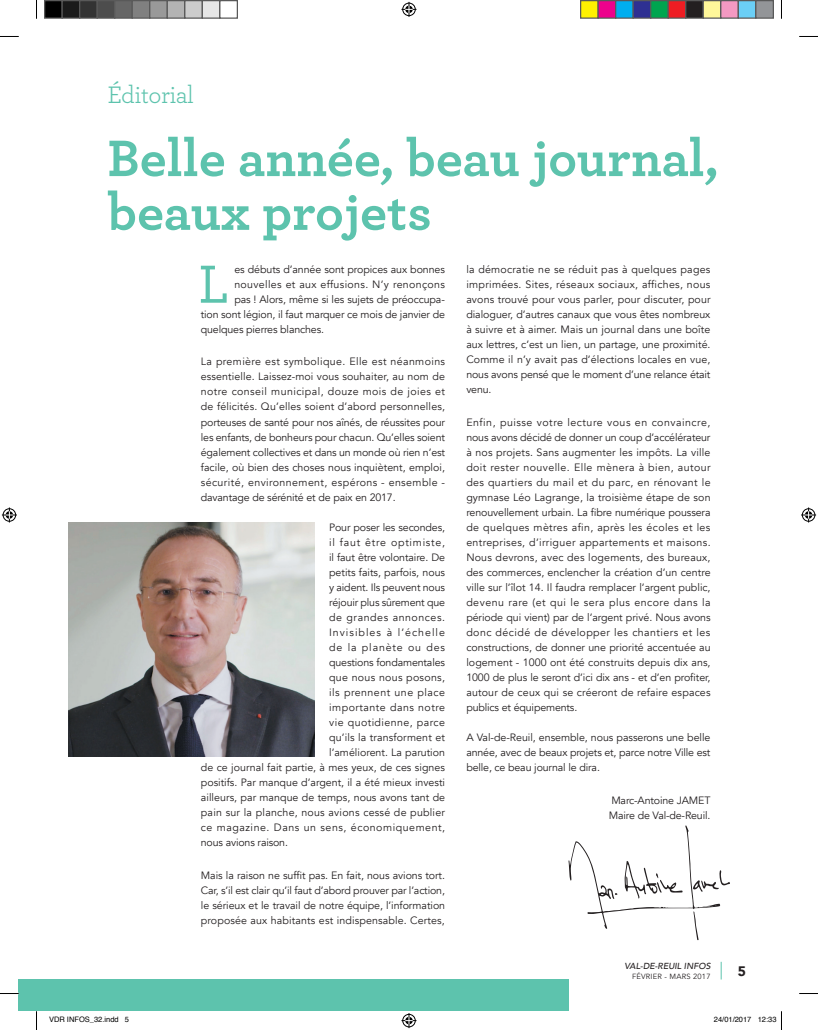
<style>
.page{position:relative;width:818px;height:1030px;background:#fff}
.page>*{position:absolute;margin:0;border:0;box-sizing:border-box;transform-origin:0 0}
.t1{font:500 56.25px "Archer";color:#5dc3ad}
.t2{font:700 53.75px/53.8px "Archer";letter-spacing:.005em;color:#5dc3ad}
.t3{font:25px "Archer";letter-spacing:-.02em;color:#5dc3ad}
.t4{font:900 13.75px "Avenir";color:#231f20}
.t5{font:10.62px/15px "Avenir";color:#231f20;text-align:justify}
.t6{font:10.62px "Avenir";letter-spacing:.05em;color:#231f20}
.t7{font:10.62px "Avenir";letter-spacing:.02em;color:#231f20}
.t8{font:10.62px "Avenir";letter-spacing:.045em;color:#231f20}
.t9{font:10.62px "Avenir";letter-spacing:.03em;color:#231f20}
.t10{font:10.62px "Avenir";letter-spacing:.07em;color:#231f20}
.t11{font:10.62px "Avenir";letter-spacing:.095em;color:#231f20}
.t12{font:10.62px "Avenir";letter-spacing:.04em;color:#231f20}
.t13{font:10.62px "Avenir";letter-spacing:.025em;color:#231f20}
.t14{font:10.62px "Avenir";letter-spacing:.08em;color:#231f20}
.t15{font:italic 500 8.75px "Avenir";color:#231f20}
.t16{font:7.5px "Helvetica";color:#000}
.t17{font:7.5px "Avenir";letter-spacing:.03em;color:#231f20}
</style>
<div class="page">
<div style="left:36px;top:979px;width:532px;height:32px;background:#5dc3ad"></div>
<div style="left:19px;top:979px;width:17px;height:32px;background:#5dc3ad"></div>
<svg style="left:720px;top:962px;width:1px;height:17px"></svg>
<svg style="left:568px;top:825px;width:161px;height:115px"></svg>
<img style="left:68px;top:522px;width:247px;height:234px">
<svg style="left:0;top:36px;width:19px;height:1px"></svg>
<svg style="left:799px;top:36px;width:18px;height:1px"></svg>
<svg style="left:0;top:992px;width:19px;height:2px"></svg>
<svg style="left:799px;top:993px;width:18px;height:1px"></svg>
<svg style="left:36px;top:0;width:1px;height:19px"></svg>
<svg style="left:36px;top:1011px;width:1px;height:19px"></svg>
<svg style="left:401px;top:2px;width:15px;height:15px"></svg>
<svg style="left:401px;top:1013px;width:15px;height:15px"></svg>
<svg style="left:2px;top:507px;width:15px;height:15px"></svg>
<svg style="left:801px;top:507px;width:14px;height:15px"></svg>
<div style="left:45px;top:1px;width:17px;height:17px;background:#000"></div>
<div style="left:44px;top:0;width:19px;height:19px;border:1px solid #595959"></div>
<div style="left:62px;top:1px;width:18px;height:17px;background:#1a1a1a"></div>
<div style="left:61px;top:0;width:19px;height:19px;border:1px solid #595959"></div>
<div style="left:80px;top:1px;width:17px;height:17px;background:#333"></div>
<div style="left:79px;top:0;width:19px;height:19px;border:1px solid #595959"></div>
<div style="left:97px;top:1px;width:18px;height:17px;background:#4d4d4d"></div>
<div style="left:96px;top:0;width:19px;height:19px;border:1px solid #595959"></div>
<div style="left:115px;top:1px;width:17px;height:17px;background:#666"></div>
<div style="left:114px;top:0;width:19px;height:19px;border:1px solid #595959"></div>
<div style="left:132px;top:1px;width:18px;height:17px;background:#808080"></div>
<div style="left:131px;top:0;width:19px;height:19px;border:1px solid #595959"></div>
<div style="left:150px;top:1px;width:17px;height:17px;background:#999"></div>
<div style="left:149px;top:0;width:19px;height:19px;border:1px solid #595959"></div>
<div style="left:167px;top:1px;width:18px;height:17px;background:#b3b3b3"></div>
<div style="left:166px;top:0;width:19px;height:19px;border:1px solid #595959"></div>
<div style="left:185px;top:1px;width:17px;height:17px;background:#ccc"></div>
<div style="left:184px;top:0;width:19px;height:19px;border:1px solid #595959"></div>
<div style="left:202px;top:1px;width:18px;height:17px;background:#e6e6e6"></div>
<div style="left:201px;top:0;width:19px;height:19px;border:1px solid #595959"></div>
<div style="left:219px;top:0;width:19px;height:19px;border:1px solid #595959"></div>
<div style="left:580px;top:1px;width:17px;height:17px;background:#fff101"></div>
<div style="left:579px;top:0;width:19px;height:19px;border:1px solid #595959"></div>
<div style="left:597px;top:1px;width:18px;height:17px;background:#ed028c"></div>
<div style="left:597px;top:0;width:19px;height:19px;border:1px solid #595959"></div>
<div style="left:615px;top:1px;width:17px;height:17px;background:#00aeef"></div>
<div style="left:614px;top:0;width:19px;height:19px;border:1px solid #595959"></div>
<div style="left:632px;top:1px;width:18px;height:17px;background:#2e3092"></div>
<div style="left:632px;top:0;width:19px;height:19px;border:1px solid #595959"></div>
<div style="left:650px;top:1px;width:17px;height:17px;background:#00a54f"></div>
<div style="left:649px;top:0;width:19px;height:19px;border:1px solid #595959"></div>
<div style="left:667px;top:1px;width:18px;height:17px;background:#ee1d23"></div>
<div style="left:667px;top:0;width:19px;height:19px;border:1px solid #595959"></div>
<div style="left:685px;top:1px;width:17px;height:17px;background:#231f20"></div>
<div style="left:684px;top:0;width:19px;height:19px;border:1px solid #595959"></div>
<div style="left:702px;top:1px;width:18px;height:17px;background:#fff79a"></div>
<div style="left:702px;top:0;width:19px;height:19px;border:1px solid #595959"></div>
<div style="left:720px;top:1px;width:17px;height:17px;background:#f499c2"></div>
<div style="left:719px;top:0;width:19px;height:19px;border:1px solid #595959"></div>
<div style="left:737px;top:1px;width:18px;height:17px;background:#6bcff6"></div>
<div style="left:737px;top:0;width:19px;height:19px;border:1px solid #595959"></div>
<div style="left:755px;top:1px;width:17px;height:17px;background:#939598"></div>
<div style="left:754px;top:0;width:19px;height:19px;border:1px solid #595959"></div>
<h3 class="t3" style="left:107px;top:77px;width:88px">Éditorial</h3>
<h2 class="t2" style="left:107px;top:128px;width:612px">Belle année, beau journal, beaux projets</h2>
<h1 class="t1" style="left:198px;top:243px;width:33px">L</h1>
<p class="t5" style="left:234px;top:262px;width:212px">es débuts d’année sont propices aux bonnes</p>
<p class="t5" style="left:466px;top:262px;width:246px">la démocratie ne se réduit pas à quelques pages imprimées. Sites, réseaux sociaux, affiches, nous avons trouvé pour vous parler, pour discuter, pour dialoguer, d’autres canaux que vous êtes nombreux à suivre et à aimer. Mais un journal dans une boîte aux lettres, c’est un lien, un partage, une proximité.<br>Comme il n’y avait pas d’élections locales en vue, nous avons pensé que le moment d’une relance était venu.</p>
<p class="t5" style="left:466px;top:414px;width:246px">Enfin, puisse votre lecture vous en convaincre, nous avons décidé de donner un coup d’accélérateur à nos projets. Sans augmenter les impôts. La ville doit rester nouvelle. Elle mènera à bien, autour des quartiers du mail et du parc, en rénovant le gymnase Léo Lagrange, la troisième étape de son renouvellement urbain. La fibre numérique poussera de quelques mètres afin, après les écoles et les entreprises, d’irriguer appartements et maisons.<br>Nous devrons, avec des logements, des bureaux, des commerces, enclencher la création d’un centre ville sur l’îlot 14. Il faudra remplacer l’argent public, devenu rare (et qui le sera plus encore dans la période qui vient) par de l’argent privé. Nous avons donc décidé de développer les chantiers et les constructions, de donner une priorité accentuée au logement - 1000 ont été construits depuis dix ans, 1000 de plus le seront d’ici dix ans - et d’en profiter, autour de ceux qui se créeront de refaire espaces publics et équipements.</p>
<p class="t5" style="left:466px;top:730px;width:245px">A Val-de-Reuil, ensemble, nous passerons une belle année, avec de beaux projets et, parce notre Ville est belle, ce beau journal le dira.</p>
<p class="t5" style="left:608px;top:793px;width:103px">Marc-Antoine JAMET<br>Maire de Val-de-Reuil.</p>
<p class="t9" style="left:234px;top:278px;width:212px">nouvelles et aux effusions. N’y renonçons</p>
<p class="t5" style="left:234px;top:292px;width:212px">pas ! Alors, même si les sujets de préoccupa-</p>
<p class="t5" style="left:201px;top:307px;width:245px">tion sont légion, il faut marquer ce mois de janvier de</p>
<p class="t5" style="left:201px;top:322px;width:125px">quelques pierres blanches.</p>
<p class="t5" style="left:201px;top:354px;width:246px">La première est symbolique. Elle est néanmoins essentielle. Laissez-moi vous souhaiter, au nom de notre conseil municipal, douze mois de joies et de félicités. Qu’elles soient d’abord personnelles, porteuses de santé pour nos aînés, de réussites pour les enfants, de bonheurs pour chacun. Qu’elles soient également collectives et dans un monde où rien n’est facile, où bien des choses nous inquiètent, emploi, sécurité, environnement, espérons - ensemble - davantage de sérénité et de paix en 2017.</p>
<p class="t5" style="left:329px;top:520px;width:117px">Pour poser les secondes,</p>
<p class="t10" style="left:329px;top:536px;width:117px">il faut être optimiste,</p>
<p class="t5" style="left:329px;top:550px;width:117px">il faut être volontaire. De</p>
<p class="t5" style="left:329px;top:565px;width:117px">petits faits, parfois, nous</p>
<p class="t5" style="left:329px;top:580px;width:117px">y aident. Ils peuvent nous</p>
<p class="t5" style="left:329px;top:595px;width:117px">réjouir plus sûrement que</p>
<p class="t6" style="left:329px;top:611px;width:117px">de grandes annonces.</p>
<p class="t11" style="left:329px;top:626px;width:117px">Invisibles à l’échelle</p>
<p class="t14" style="left:329px;top:641px;width:117px">de la planète ou des</p>
<p class="t5" style="left:329px;top:655px;width:117px">questions fondamentales</p>
<p class="t13" style="left:329px;top:671px;width:117px">que nous nous posons,</p>
<p class="t8" style="left:329px;top:686px;width:117px">ils prennent une place</p>
<p class="t8" style="left:329px;top:701px;width:117px">importante dans notre</p>
<p class="t12" style="left:329px;top:716px;width:117px">vie quotidienne, parce</p>
<p class="t5" style="left:329px;top:730px;width:117px">qu’ils la transforment et</p>
<p class="t5" style="left:329px;top:745px;width:117px">l’améliorent. La parution</p>
<p class="t5" style="left:201px;top:760px;width:245px">de ce journal fait partie, à mes yeux, de ces signes</p>
<p class="t5" style="left:201px;top:775px;width:245px">positifs. Par manque d’argent, il a été mieux investi</p>
<p class="t5" style="left:201px;top:790px;width:246px">ailleurs, par manque de temps, nous avons tant de</p>
<p class="t7" style="left:201px;top:806px;width:245px">pain sur la planche, nous avions cessé de publier</p>
<p class="t6" style="left:201px;top:821px;width:245px">ce magazine. Dans un sens, économiquement,</p>
<p class="t5" style="left:201px;top:835px;width:89px">nous avions raison.</p>
<p class="t5" style="left:201px;top:868px;width:246px">Mais la raison ne suffit pas. En fait, nous avions tort.<br>Car, s’il est clair qu’il faut d’abord prouver par l’action, le sérieux et le travail de notre équipe, l’information proposée aux habitants est indispensable. Certes,</p>
<p class="t15" style="left:624px;top:960px;width:87px">VAL-DE-REUIL INFOS</p>
<p class="t17" style="left:631px;top:972px;width:80px">FÉVRIER - MARS 2017</p>
<p class="t4" style="left:737px;top:959px;width:10px">5</p>
<p class="t16" style="left:49px;top:1014px;width:82px">VDR INFOS_32.indd 5</p>
<p class="t16" style="left:713px;top:1014px;width:64px">24/01/2017 12:33</p>
</div>
